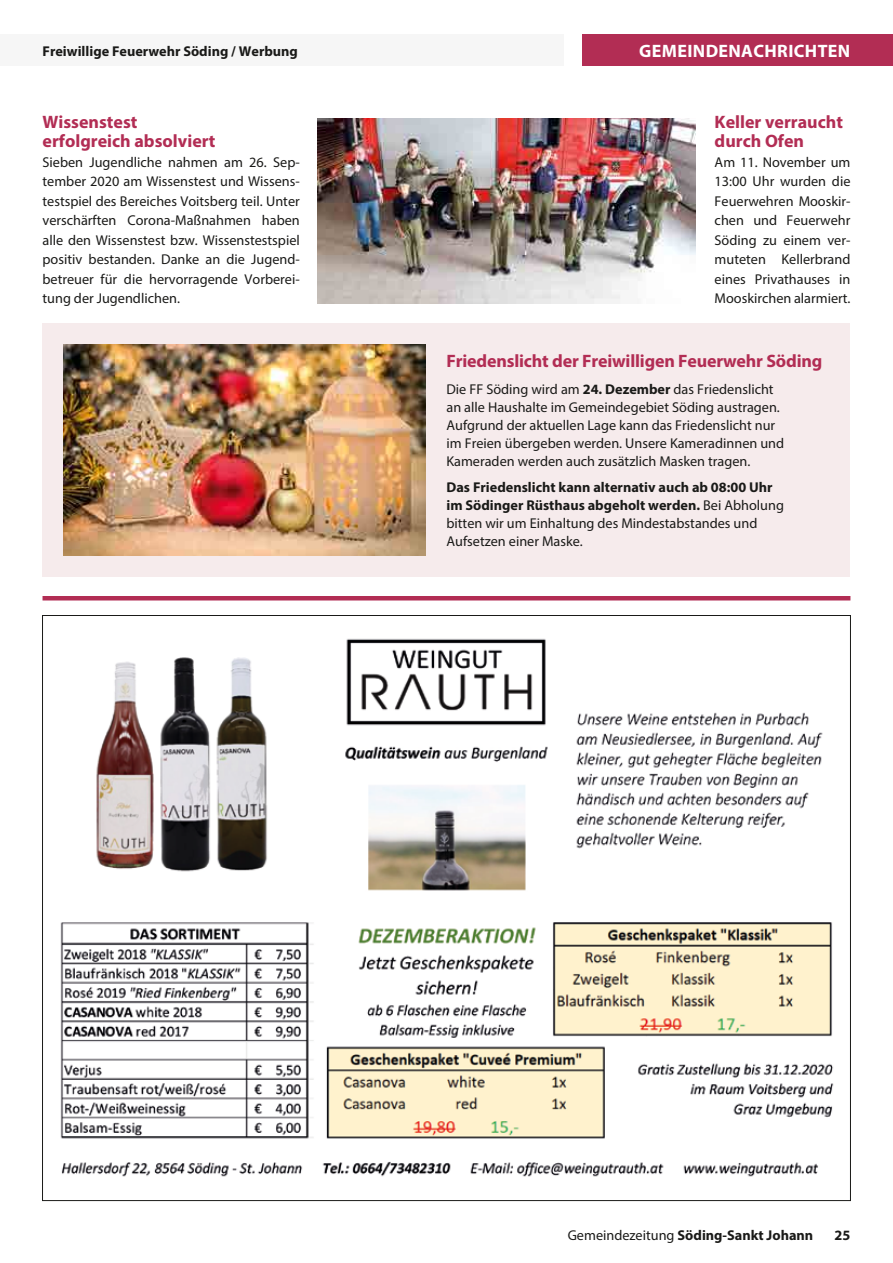
<style>
.page{position:relative;width:893px;height:1263px;background:#fff}
.page>*{position:absolute;margin:0;border:0;box-sizing:border-box;transform-origin:0 0}
.t1{font:700 18px/19.5px "Myriad Pro";color:#b22d54}
.t2{font:700 18px "Myriad Pro";letter-spacing:.02em;color:#fff}
.t3{font:14.25px/19.5px "Myriad Pro";color:#1a1a18;text-align:justify}
.t4{font:700 14.25px/18px "Myriad Pro";color:#1a1a18}
.s1{font-weight:700}
.s2{font-weight:400}
</style>
<div class="page">
<div style="left:0;top:34px;width:564px;height:32px;background:#f6f6f6"></div>
<div style="left:582px;top:34px;width:311px;height:32px;background:#b22d54"></div>
<div style="left:43px;top:323px;width:807px;height:253px;background:#f6ebec"></div>
<img style="left:318px;top:118px;width:378px;height:185px">
<hr style="left:43px;top:596px;width:807px;height:4px;background:#b22d54">
<img style="left:60px;top:638px;width:774px;height:539px">
<img style="left:64px;top:344px;width:361px;height:211px">
<p class="t4" style="left:43px;top:42px;width:257px">Freiwillige Feuerwehr Söding / Werbung</p>
<p class="t2" style="left:639px;top:39px;width:213px">GEMEINDENACHRICHTEN</p>
<p class="t1" style="left:43px;top:112px;width:174px">Wissenstest erfolgreich absolviert</p>
<p class="t3" style="left:43px;top:152px;width:259px">Sieben Jugendliche nahmen am 26. Sep&shy;tember 2020 am Wissenstest und Wissens&shy;testspiel des Bereiches Voitsberg teil. Unter verschärften Corona-Maßnahmen haben alle den Wissenstest bzw. Wissenstestspiel positiv bestanden. Danke an die Jugend&shy;betreuer für die hervorragende Vorberei&shy;tung der Jugendlichen.</p>
<p class="t1" style="left:715px;top:112px;width:130px">Keller verraucht durch Ofen</p>
<p class="t3" style="left:715px;top:152px;width:137px">Am 11. November um 13:00 Uhr wurden die Feuerwehren Mooskir&shy;chen und Feuerwehr Söding zu einem ver&shy;muteten Kellerbrand eines Privathauses in Mooskirchen alarmiert.</p>
<p class="t1" style="left:446px;top:351px;width:377px">Friedenslicht der Freiwilligen Feuerwehr Söding</p>
<p class="t3" style="left:446px;top:380px;width:339px;line-height:18px;text-align:left">Die FF Söding wird am <span class="s1">24. Dezember</span> das Friedenslicht an alle Haushalte im Gemeindegebiet Söding austragen.<br>Aufgrund der aktuellen Lage kann das Friedenslicht nur im Freien übergeben werden. Unsere Kameradinnen und Kameraden werden auch zusätzlich Masken tragen.</p>
<p class="t4" style="left:446px;top:477px;width:339px">Das Friedenslicht kann alternativ auch ab 08:00 Uhr im Södinger Rüsthaus abgeholt werden. <span class="s2">Bei Abholung bitten wir um Einhaltung des Mindestabstandes und Aufsetzen einer Maske.</span></p>
<p class="t4" style="left:568px;top:1225px;width:247px"><span class="s2">Gemeindezeitung</span> Söding-Sankt Johann</p>
<p class="t4" style="left:835px;top:1225px;width:17px">25</p>
</div>
